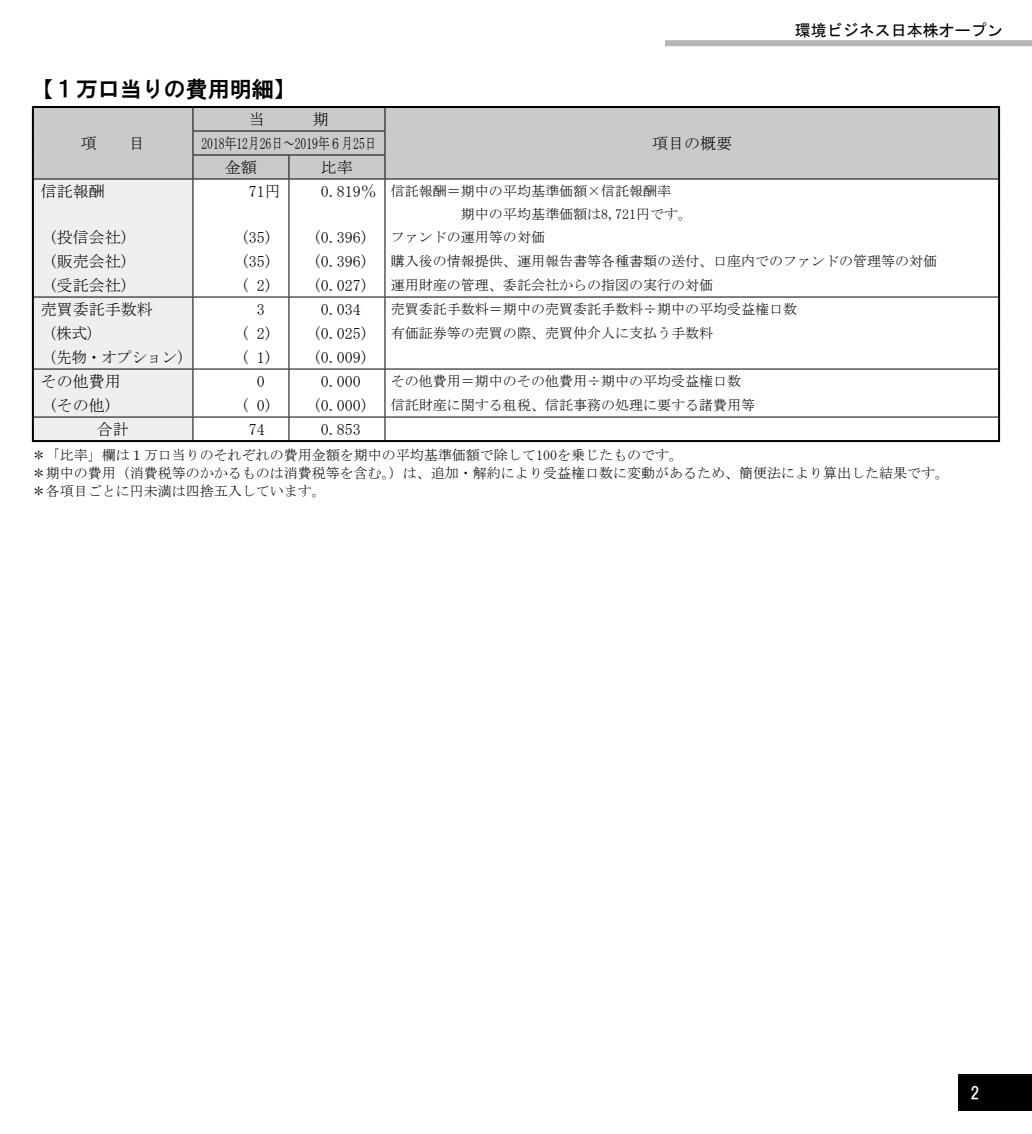
<style>
.page{position:relative;width:1032px;height:1134px;background:#fff}
.page>*{position:absolute;margin:0;border:0;box-sizing:border-box;transform-origin:0 0}
.t1{font:22px "HGS Gothic E";color:#000}
.t2{font:16.6px "HGS Gothic E";color:#fff}
.t3{font:16px "MS Mincho";color:#000}
.t4{font:16px "MS Mincho";color:#000;scale:.73 1}
.t5{font:16px "MS Mincho";color:#000;scale:.95 1}
.t6{font:16px "MS Gothic";color:#000}
.t7{font:14px/18px "MS Mincho";color:#000}
.s1{font-size:16px}
</style>
<div class="page">
<div style="left:958px;top:1074px;width:74px;height:37px;background:#000"></div>
<div style="left:665px;top:40px;width:367px;height:6px;background:#b5b5b6"></div>
<div style="left:193px;top:108px;width:805px;height:71px;background:#c9caca"></div>
<hr style="left:32px;top:106px;width:161px;height:2px;background:#000">
<hr style="left:32px;top:108px;width:2px;height:23px;background:#000">
<hr style="left:32px;top:131px;width:2px;height:24px;background:#000">
<hr style="left:32px;top:155px;width:2px;height:24px;background:#000">
<hr style="left:193px;top:106px;width:807px;height:2px;background:#000">
<hr style="left:998px;top:108px;width:2px;height:23px;background:#000">
<hr style="left:998px;top:131px;width:2px;height:24px;background:#000">
<hr style="left:998px;top:155px;width:2px;height:24px;background:#000">
<hr style="left:32px;top:179px;width:2px;height:24px;background:#000">
<hr style="left:998px;top:179px;width:2px;height:24px;background:#000">
<hr style="left:32px;top:203px;width:2px;height:22px;background:#000">
<hr style="left:998px;top:203px;width:2px;height:22px;background:#000">
<hr style="left:32px;top:225px;width:2px;height:24px;background:#000">
<hr style="left:998px;top:225px;width:2px;height:24px;background:#000">
<hr style="left:32px;top:249px;width:2px;height:24px;background:#000">
<hr style="left:998px;top:249px;width:2px;height:24px;background:#000">
<hr style="left:32px;top:273px;width:2px;height:24px;background:#000">
<hr style="left:998px;top:273px;width:2px;height:24px;background:#000">
<hr style="left:32px;top:297px;width:2px;height:24px;background:#000">
<hr style="left:998px;top:297px;width:2px;height:24px;background:#000">
<hr style="left:32px;top:321px;width:2px;height:24px;background:#000">
<hr style="left:998px;top:321px;width:2px;height:24px;background:#000">
<hr style="left:32px;top:345px;width:2px;height:24px;background:#000">
<hr style="left:998px;top:345px;width:2px;height:24px;background:#000">
<hr style="left:32px;top:369px;width:2px;height:24px;background:#000">
<hr style="left:998px;top:369px;width:2px;height:24px;background:#000">
<hr style="left:32px;top:393px;width:2px;height:24px;background:#000">
<hr style="left:998px;top:393px;width:2px;height:24px;background:#000">
<hr style="left:32px;top:417px;width:2px;height:23px;background:#000">
<hr style="left:998px;top:417px;width:2px;height:23px;background:#000">
<hr style="left:32px;top:440px;width:968px;height:2px;background:#000">
<hr style="left:192px;top:131px;width:97px;height:1px;background:#000">
<hr style="left:289px;top:131px;width:96px;height:1px;background:#000">
<hr style="left:192px;top:155px;width:97px;height:1px;background:#000">
<hr style="left:289px;top:155px;width:96px;height:1px;background:#000">
<hr style="left:34px;top:179px;width:255px;height:1px;background:#000">
<hr style="left:289px;top:179px;width:96px;height:1px;background:#000">
<hr style="left:385px;top:179px;width:613px;height:1px;background:#000">
<hr style="left:34px;top:297px;width:255px;height:1px;background:#000">
<hr style="left:289px;top:297px;width:96px;height:1px;background:#000">
<hr style="left:385px;top:297px;width:613px;height:1px;background:#000">
<hr style="left:34px;top:369px;width:255px;height:1px;background:#000">
<hr style="left:289px;top:369px;width:96px;height:1px;background:#000">
<hr style="left:385px;top:369px;width:613px;height:1px;background:#000">
<hr style="left:34px;top:417px;width:255px;height:1px;background:#000">
<svg style="left:33px;top:108px;width:160px;height:333px"></svg>
<hr style="left:289px;top:417px;width:96px;height:1px;background:#000">
<svg style="left:288px;top:156px;width:1px;height:284px"></svg>
<hr style="left:385px;top:417px;width:613px;height:1px;background:#000">
<svg style="left:384px;top:108px;width:1px;height:332px"></svg>
<p class="t6" style="left:795px;top:23px;width:209px">環境ビジネス日本株オープン</p>
<h1 class="t1" style="left:32px;top:78px;width:265px">【１万口当りの費用明細】</h1>
<p class="t3" style="left:81px;top:135px;width:65px">項　　目</p>
<p class="t4" style="left:201px;top:135px;width:242px">2018年12月26日～2019年６月25日</p>
<p class="t3" style="left:652px;top:135px;width:81px">項目の概要</p>
<p class="t3" style="left:225px;top:159px;width:33px">金額</p>
<p class="t3" style="left:321px;top:159px;width:33px">比率</p>
<p class="t3" style="left:41px;top:183px;width:65px">信託報酬</p>
<p class="t3" style="left:249px;top:183px;width:33px">71円</p>
<p class="t7" style="left:391px;top:180px;width:303px;line-height:22.8px;text-indent:-70px"><span class="s1">0.819％</span> 信託報酬＝期中の平均基準価額×信託報酬率<br>　　　　　期中の平均基準価額は8,721円です。</p>
<p class="t3" style="left:49px;top:229px;width:81px">(投信会社)</p>
<p class="t3" style="left:241px;top:229px;width:33px">(35)</p>
<p class="t3" style="left:313px;top:229px;width:57px">(0.396)</p>
<p class="t7" style="left:391px;top:228px;width:156px">ファンドの運用等の対価</p>
<p class="t3" style="left:49px;top:253px;width:81px">(販売会社)</p>
<p class="t3" style="left:241px;top:253px;width:33px">(35)</p>
<p class="t3" style="left:313px;top:253px;width:57px">(0.396)</p>
<p class="t7" style="left:391px;top:252px;width:548px">購入後の情報提供、運用報告書等各種書類の送付、口座内でのファンドの管理等の対価</p>
<p class="t3" style="left:49px;top:277px;width:81px">(受託会社)</p>
<p class="t3" style="left:241px;top:277px;width:33px">( 2)</p>
<p class="t3" style="left:313px;top:277px;width:57px">(0.027)</p>
<p class="t7" style="left:391px;top:276px;width:324px">運用財産の管理、委託会社からの指図の実行の対価</p>
<p class="t3" style="left:41px;top:301px;width:113px">売買委託手数料</p>
<p class="t3" style="left:257px;top:301px;width:9px">3</p>
<p class="t3" style="left:321px;top:301px;width:41px">0.034</p>
<p class="t7" style="left:391px;top:300px;width:408px">売買委託手数料＝期中の売買委託手数料÷期中の平均受益権口数</p>
<p class="t5" style="left:49px;top:325px;width:50px">(株式)</p>
<p class="t3" style="left:241px;top:325px;width:33px">( 2)</p>
<p class="t3" style="left:313px;top:325px;width:57px">(0.025)</p>
<p class="t7" style="left:391px;top:324px;width:324px">有価証券等の売買の際、売買仲介人に支払う手数料</p>
<p class="t5" style="left:49px;top:349px;width:145px">(先物・オプション)</p>
<p class="t3" style="left:241px;top:349px;width:33px">( 1)</p>
<p class="t3" style="left:313px;top:349px;width:57px">(0.009)</p>
<p class="t3" style="left:41px;top:373px;width:81px">その他費用</p>
<p class="t3" style="left:257px;top:373px;width:9px">0</p>
<p class="t3" style="left:321px;top:373px;width:41px">0.000</p>
<p class="t7" style="left:391px;top:372px;width:352px">その他費用＝期中のその他費用÷期中の平均受益権口数</p>
<p class="t3" style="left:49px;top:397px;width:65px">(その他)</p>
<p class="t3" style="left:241px;top:397px;width:33px">( 0)</p>
<p class="t3" style="left:313px;top:397px;width:57px">(0.000)</p>
<p class="t7" style="left:391px;top:396px;width:366px">信託財産に関する租税、信託事務の処理に要する諸費用等</p>
<p class="t3" style="left:97px;top:421px;width:33px">合計</p>
<p class="t3" style="left:249px;top:421px;width:17px">74</p>
<p class="t3" style="left:321px;top:421px;width:41px">0.853</p>
<p class="t7" style="left:32px;top:446px;width:919px">＊「比率」欄は１万口当りのそれぞれの費用金額を期中の平均基準価額で除して100を乗じたものです。<br>＊期中の費用（消費税等のかかるものは消費税等を含む。）は、追加・解約により受益権口数に変動があるため、簡便法により算出した結果です。＊各項目ごとに円未満は四捨五入しています。</p>
<p class="t2" style="left:970px;top:1085px;width:11px">2</p>
</div>
